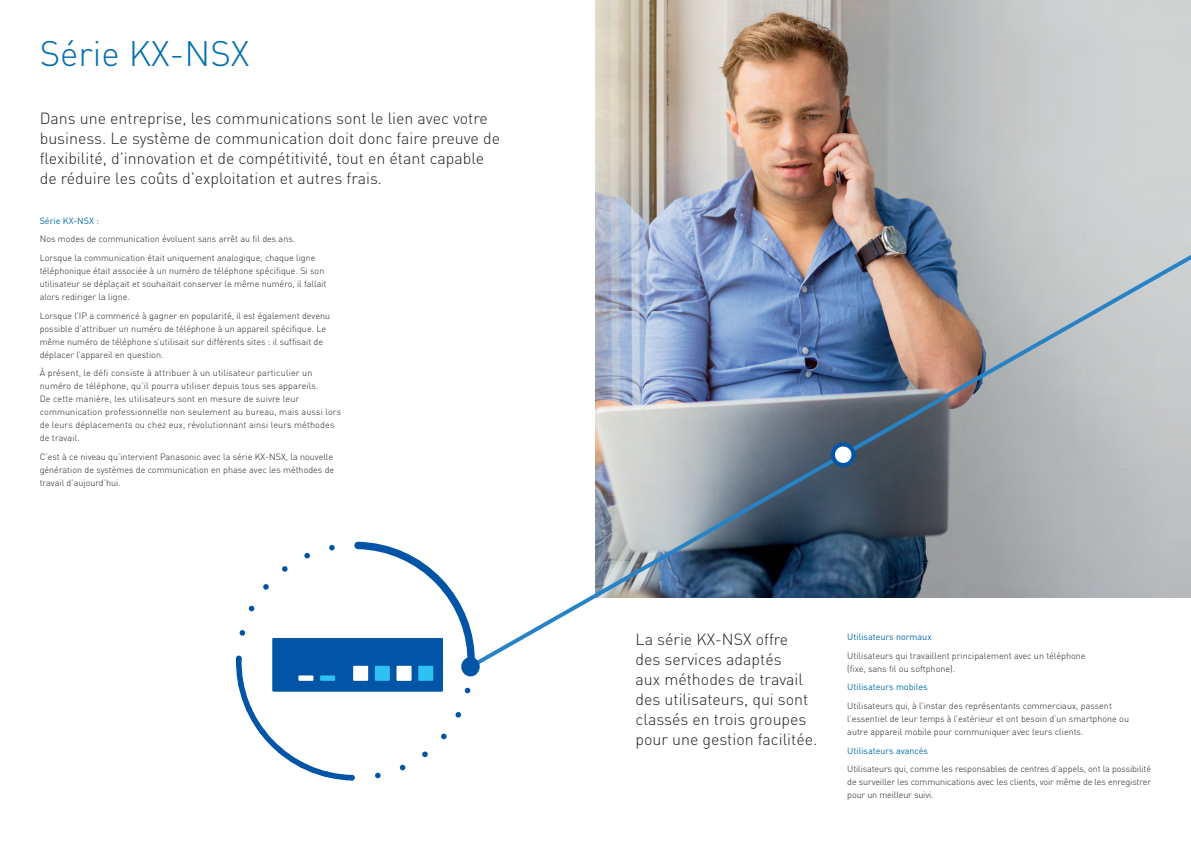
<style>
.page{position:relative;width:1191px;height:842px;background:#fff}
.page>*{position:absolute;margin:0;border:0;box-sizing:border-box;transform-origin:0 0}
.Headers{font:300 35px "DIN Pro";color:#006dad}
.Sub_header{font:300 16px/20px "DIN Pro";color:#231f20}
.Body_copy{font:300 9px/13px "DIN Pro";color:#231f20}
.Body_copy-2{font:9px "DIN Pro";color:#006dad}
</style>
<div class="page">
<img style="left:595px;top:0;width:596px;height:247px">
<img style="left:478px;top:247px;width:713px;height:417px">
<svg style="left:461px;top:657px;width:19px;height:19px"></svg>
<svg style="left:236px;top:542px;width:240px;height:238px"></svg>
<div style="left:418px;top:666px;width:15px;height:15px;background:#2ec1f1"></div>
<div style="left:396px;top:666px;width:15px;height:15px;background:#fff"></div>
<div style="left:375px;top:666px;width:15px;height:15px;background:#2ec1f1"></div>
<div style="left:353px;top:666px;width:15px;height:15px;background:#fff"></div>
<div style="left:298px;top:675px;width:15px;height:6px;background:#fff"></div>
<div style="left:320px;top:675px;width:15px;height:6px;background:#2ec1f1"></div>
<div style="left:833px;top:444px;width:20px;height:21px;background:#fff;border-radius:50%"></div>
<div style="left:831px;top:442px;width:24px;height:25px;border:4px solid #0154a6;border-radius:50%"></div>
<p class="Headers" style="left:40px;top:27px;width:211px">Série KX-NSX</p>
<p class="Sub_header" style="left:40px;top:107px;width:462px">Dans une entreprise, les communications sont le lien avec votre business. Le système de communication doit donc faire preuve de flexibilité, d’innovation et de compétitivité, tout en étant capable de réduire les coûts d’exploitation et autres frais.</p>
<p class="Body_copy-2" style="left:40px;top:213px;width:61px">Série KX-NSX :</p>
<p class="Body_copy" style="left:40px;top:232px;width:257px">Nos modes de communication évoluent sans arrêt au fil des ans.</p>
<p class="Body_copy" style="left:40px;top:250px;width:288px">Lorsque la communication était uniquement analogique, chaque ligne téléphonique était associée à un numéro de téléphone spécifique. Si son utilisateur se déplaçait et souhaitait conserver le même numéro, il fallait alors rediriger la ligne.</p>
<p class="Body_copy" style="left:40px;top:308px;width:292px">Lorsque l’IP a commencé à gagner en popularité, il est également devenu possible d’attribuer un numéro de téléphone à un appareil spécifique. Le même numéro de téléphone s’utilisait sur différents sites : il suffisait de déplacer l’appareil en question.</p>
<p class="Body_copy" style="left:40px;top:366px;width:303px">À présent, le défi consiste à attribuer à un utilisateur particulier un numéro de téléphone, qu’il pourra utiliser depuis tous ses appareils.<br>De cette manière, les utilisateurs sont en mesure de suivre leur communication professionnelle non seulement au bureau, mais aussi lors de leurs déplacements ou chez eux, révolutionnant ainsi leurs méthodes de travail.</p>
<p class="Body_copy" style="left:40px;top:449px;width:296px">C’est à ce niveau qu’intervient Panasonic avec la série KX-NSX, la nouvelle génération de systèmes de communication en phase avec les méthodes de travail d’aujourd’hui.</p>
<p class="Sub_header" style="left:635px;top:628px;width:183px">La série KX-NSX offre<br>des services adaptés<br>aux méthodes de travail des utilisateurs, qui sont classés en trois groupes pour une gestion facilitée.</p>
<p class="Body_copy-2" style="left:847px;top:630px;width:86px">Utilisateurs normaux</p>
<p class="Body_copy" style="left:847px;top:648px;width:240px">Utilisateurs qui travaillent principalement avec un téléphone (fixe, sans fil ou softphone).</p>
<p class="Body_copy-2" style="left:847px;top:680px;width:82px">Utilisateurs mobiles</p>
<p class="Body_copy" style="left:847px;top:698px;width:283px">Utilisateurs qui, à l’instar des représentants commerciaux, passent l’essentiel de leur temps à l’extérieur et ont besoin d’un smartphone ou autre appareil mobile pour communiquer avec leurs clients.</p>
<p class="Body_copy-2" style="left:847px;top:743px;width:82px">Utilisateurs avancés</p>
<p class="Body_copy" style="left:847px;top:762px;width:305px;text-align:justify">Utilisateurs qui, comme les responsables de centres d’appels, ont la possibilité de surveiller les communications avec les clients, voir même de les enregistrer pour un meilleur suivi.</p>
</div>
